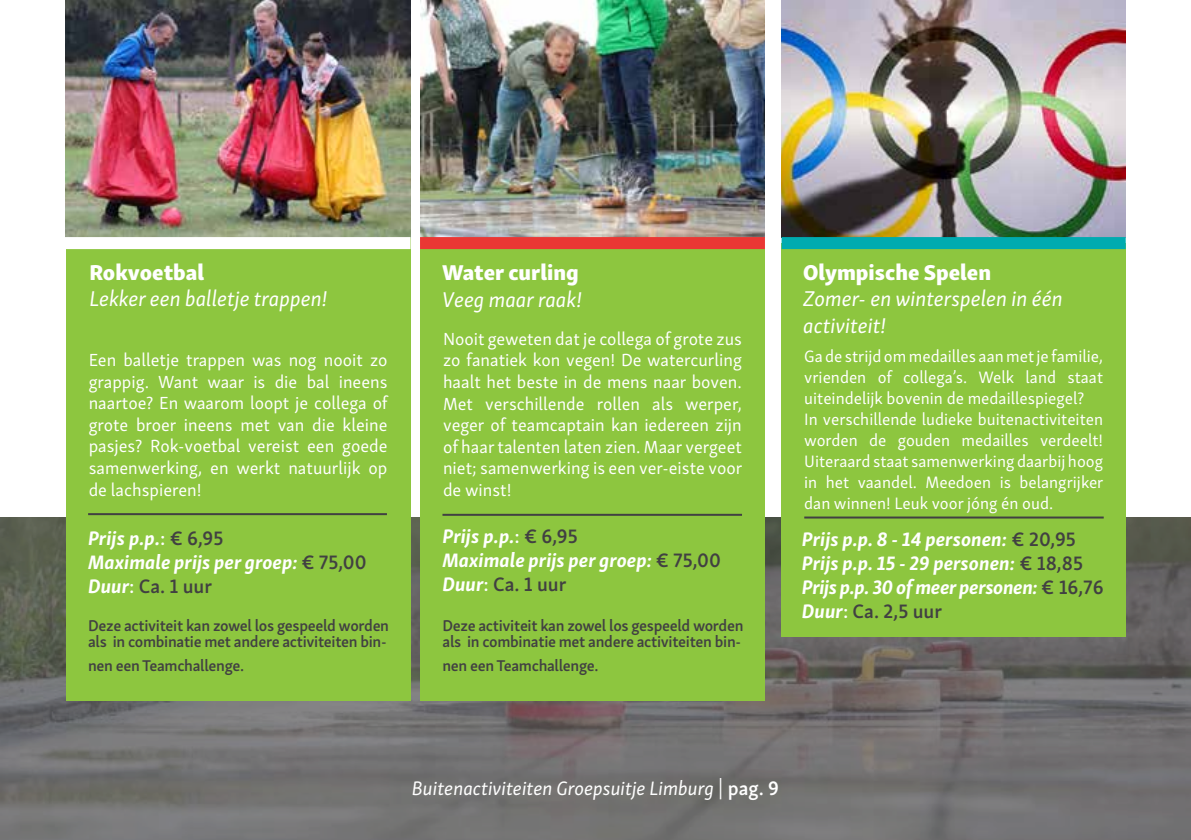
<style>
.page{position:relative;width:1191px;height:840px;background:#fff}
.page>*{position:absolute;margin:0;border:0;box-sizing:border-box;transform-origin:0 0}
.t1{font:italic 22px/26.4px "Skolar Sans Latn";color:#fff}
.t2{font:22px "Skolar Sans Latn Eb";color:#fff}
.t3{font:italic 700 20px/24px "Skolar Sans Latn";color:#fff}
.t4{font:italic 20px "Skolar Sans Latn";color:#fff}
.t5{font:18px/21.6px "Skolar Sans Latn";color:#fff;text-align:justify}
.t6{font:17px/21px "Skolar Sans Latn";color:#fff}
.t7{font:600 16px/16px "Skolar Sans Latn";letter-spacing:-.02em;color:#414042}
.s1{font-weight:600;font-style:normal}
.s2{font-weight:600;font-style:normal;color:#414042}
.s3{font-style:normal}
</style>
<div class="page">
<svg style="left:0;top:517px;width:1191px;height:322px;background:#6f6e6c"></svg>
<img style="left:781px;top:0;width:344px;height:237px">
<img style="left:420px;top:0;width:345px;height:237px">
<div style="left:420px;top:249px;width:345px;height:451px;background:#8dc63f"></div>
<hr style="left:442px;top:513px;width:300px;height:2px;background:#414042">
<div style="left:781px;top:243px;width:344px;height:393px;background:#8dc63f"></div>
<hr style="left:804px;top:516px;width:299px;height:2px;background:#414042">
<div style="left:420px;top:237px;width:345px;height:12px;background:#ea3734"></div>
<div style="left:781px;top:237px;width:344px;height:12px;background:#00abb0"></div>
<img style="left:66px;top:0;width:344px;height:237px">
<div style="left:66px;top:243px;width:344px;height:457px;background:#8dc63f"></div>
<hr style="left:88px;top:513px;width:299px;height:2px;background:#414042">
<div style="left:57px;top:237px;width:353px;height:12px;background:#fff"></div>
<p class="t2" style="left:89px;top:253px;width:116px">Rokvoetbal</p>
<p class="t1" style="left:89px;top:284px;width:239px">Lekker een balletje trappen!</p>
<p class="t5" style="left:89px;top:347px;width:301px">Een balletje trappen was nog nooit zo grappig. Want waar is die bal ineens naartoe? En waarom loopt je collega of grote broer ineens met van die kleine pasjes? Rok-voetbal vereist een goede samenwerking, en werkt natuurlijk op de lachspieren!</p>
<p class="t3" style="left:88px;top:523px;width:280px">Prijs p.p.<span class="s1">:</span> <span class="s2">€ 6,95<br></span>Maximale prijs per groep: <span class="s2">€ 75,00<br></span>Duur<span class="s1">:</span> <span class="s2">Ca. 1 uur</span></p>
<p class="t7" style="left:88px;top:615px;width:302px">Deze activiteit kan zowel los gespeeld worden als in combinatie met andere activiteiten bin-</p>
<p class="t7" style="left:88px;top:655px;width:158px">nen een Teamchallenge.</p>
<p class="t2" style="left:442px;top:254px;width:138px">Water curling</p>
<p class="t1" style="left:442px;top:284px;width:142px">Veeg maar raak!</p>
<p class="t5" style="left:443px;top:326px;width:301px">Nooit geweten dat je collega of grote zus zo fanatiek kon vegen! De watercurling haalt het beste in de mens naar boven.<br>Met verschillende rollen als werper, veger of teamcaptain kan iedereen zijn of haar talenten laten zien. Maar vergeet niet; samenwerking is een ver-eiste voor de winst!</p>
<p class="t3" style="left:442px;top:522px;width:280px">Prijs p.p.<span class="s1">:</span> <span class="s2">€ 6,95<br></span>Maximale prijs per groep: <span class="s2">€ 75,00<br></span>Duur<span class="s1">:</span> <span class="s2">Ca. 1 uur</span></p>
<p class="t7" style="left:442px;top:616px;width:302px">Deze activiteit kan zowel los gespeeld worden als in combinatie met andere activiteiten bin-</p>
<p class="t7" style="left:442px;top:656px;width:158px">nen een Teamchallenge.</p>
<p class="t2" style="left:803px;top:253px;width:189px">Olympische Spelen</p>
<p class="t1" style="left:803px;top:284px;width:261px">Zomer- en winterspelen in één activiteit!</p>
<p class="t6" style="left:804px;top:344px;width:301px">Ga de strijd om medailles aan met je familie, vrienden of collega’s. Welk land staat uiteindelijk bovenin de medaillespiegel?<br>In verschillende ludieke buitenactiviteiten worden de gouden medailles verdeelt!<br>Uiteraard staat samenwerking daarbij hoog in het vaandel. Meedoen is belangrijker dan winnen! Leuk voor jóng én oud.</p>
<p class="t3" style="left:802px;top:525px;width:303px">Prijs p.p. 8 - 14 personen: <span class="s2">€ 20,95<br></span>Prijs p.p. 15 - 29 personen: <span class="s2">€ 18,85<br></span>Prijs p.p. 30 of meer personen: <span class="s2">€ 16,76<br></span>Duur<span class="s1">:</span> <span class="s2">Ca. 2,5 uur</span></p>
<p class="t4" style="left:412px;top:773px;width:368px">Buitenactiviteiten Groepsuitje Limburg <span class="s3">|</span> <span class="s1">pag. 9</span></p>
</div>
